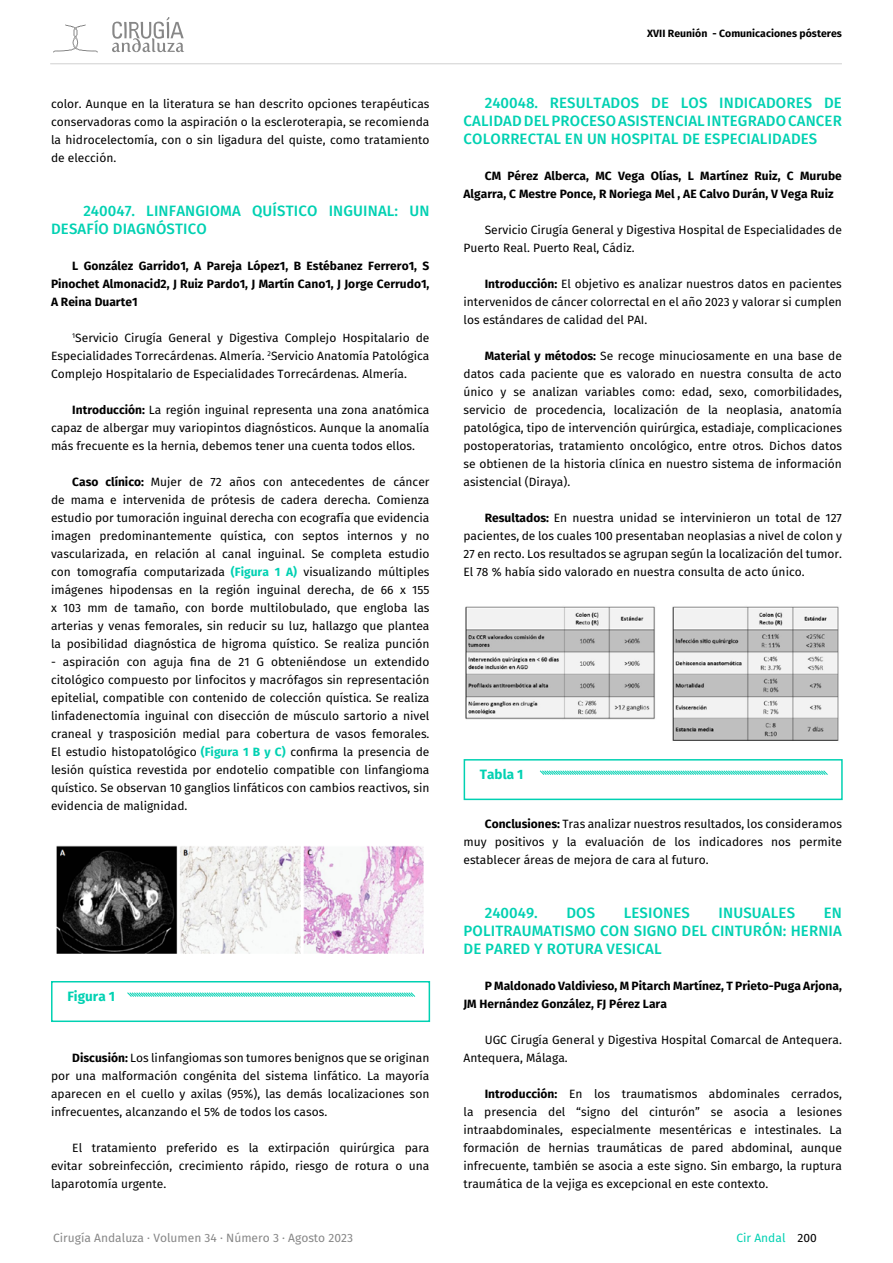
<style>
.page{position:relative;width:893px;height:1263px;background:#fff}
.page>*{position:absolute;margin:0;border:0;box-sizing:border-box;transform-origin:0 0}
.t1{font:500 15px/18px "Fira Sans";letter-spacing:.01em;color:#00d1b2;text-align:justify}
.t2{font:700 13.5px "Fira Sans";color:#00d1b2}
.t3{font:12px/18px "Fira Sans";color:#000;text-align:justify}
.t4{font:700 12px/18px "Fira Sans";color:#000}
.t5{font:12px "Fira Sans";color:#878787}
.t6{font:12px "Fira Sans";color:#00d1b2}
.t7{font:700 10.5px "Fira Sans";color:#000}
.s1{font-weight:700}
.s2{font-weight:700;color:#00d1b2}
.s3{color:#000}
</style>
<div class="page">
<svg style="left:53px;top:24px;width:45px;height:29px"></svg>
<svg style="left:112px;top:17px;width:72px;height:35px"></svg>
<hr style="left:50px;top:64px;width:792px;height:1px;background:#d1d1d1">
<img style="left:56px;top:845px;width:368px;height:109px">
<div style="left:51px;top:981px;width:379px;height:41px;border:2px solid #00d1b2"></div>
<svg style="left:127px;top:992px;width:289px;height:5px"></svg>
<img style="left:465px;top:606px;width:374px;height:135px">
<div style="left:464px;top:759px;width:379px;height:41px;border:2px solid #00d1b2"></div>
<svg style="left:539px;top:770px;width:289px;height:5px"></svg>
<p class="t3" style="left:51px;top:94px;width:380px">color. Aunque en la literatura se han descrito opciones terapéuticas conservadoras como la aspiración o la escleroterapia, se recomienda la hidrocelectomía, con o sin ligadura del quiste, como tratamiento de elección.</p>
<p class="t1" style="left:51px;top:201px;width:380px;text-indent:32px">240047. LINFANGIOMA QUÍSTICO INGUINAL: UN<br>DESAFÍO DIAGNÓSTICO</p>
<p class="t4" style="left:51px;top:256px;width:380px;text-align:justify;text-indent:21px">L González Garrido1, A Pareja López1, B Estébanez Ferrero1, S Pinochet Almonacid2, J Ruiz Pardo1, J Martín Cano1, J Jorge Cerrudo1, A Reina Duarte1</p>
<p class="t3" style="left:51px;top:328px;width:380px;text-indent:21px"><sup>1</sup>Servicio Cirugía General y Digestiva Complejo Hospitalario de Especialidades Torrecárdenas. Almería. <sup>2</sup>Servicio Anatomía Patológica Complejo Hospitalario de Especialidades Torrecárdenas. Almería.</p>
<p class="t3" style="left:51px;top:400px;width:380px;text-indent:21px"><span class="s1">Introducción:</span> La región inguinal representa una zona anatómica capaz de albergar muy variopintos diagnósticos. Aunque la anomalía más frecuente es la hernia, debemos tener una cuenta todos ellos.</p>
<p class="t3" style="left:51px;top:472px;width:380px;text-indent:21px"><span class="s1">Caso clínico:</span> Mujer de 72 años con antecedentes de cáncer de mama e intervenida de prótesis de cadera derecha. Comienza estudio por tumoración inguinal derecha con ecografía que evidencia imagen predominantemente quística, con septos internos y no vascularizada, en relación al canal inguinal. Se completa estudio con tomografía computarizada <span class="s2">(Figura 1 A)</span> visualizando múltiples imágenes hipodensas en la región inguinal derecha, de 66 x 155 x 103 mm de tamaño, con borde multilobulado, que engloba las arterias y venas femorales, sin reducir su luz, hallazgo que plantea la posibilidad diagnóstica de higroma quístico. Se realiza punción</p>
<p class="t3" style="left:51px;top:652px;width:380px">- aspiración con aguja fina de 21 G obteniéndose un extendido citológico compuesto por linfocitos y macrófagos sin representación epitelial, compatible con contenido de colección quística. Se realiza linfadenectomía inguinal con disección de músculo sartorio a nivel craneal y trasposición medial para cobertura de vasos femorales.<br>El estudio histopatológico <span class="s2">(Figura 1 B y C)</span> confirma la presencia de lesión quística revestida por endotelio compatible con linfangioma quístico. Se observan 10 ganglios linfáticos con cambios reactivos, sin evidencia de malignidad.</p>
<p class="t2" style="left:67px;top:984px;width:49px">Figura 1</p>
<p class="t3" style="left:51px;top:1048px;width:380px;text-indent:21px"><span class="s1">Discusión:</span> Los linfangiomas son tumores benignos que se originan por una malformación congénita del sistema linfático. La mayoría aparecen en el cuello y axilas (95%), las demás localizaciones son infrecuentes, alcanzando el 5% de todos los casos.</p>
<p class="t3" style="left:51px;top:1138px;width:380px;text-indent:21px">El tratamiento preferido es la extirpación quirúrgica para evitar sobreinfección, crecimiento rápido, riesgo de rotura o una laparotomía urgente.</p>
<p class="t7" style="left:647px;top:25px;width:196px">XVII Reunión - Comunicaciones pósteres</p>
<p class="t1" style="left:464px;top:93px;width:380px;text-indent:21px">240048. RESULTADOS DE LOS INDICADORES DE CALIDAD DEL PROCESO ASISTENCIAL INTEGRADO CANCER COLORRECTAL EN UN HOSPITAL DE ESPECIALIDADES</p>
<p class="t4" style="left:463px;top:166px;width:380px;text-indent:21px">CM Pérez Alberca, MC Vega Olías, L Martínez Ruiz, C Murube<br>Algarra, C Mestre Ponce, R Noriega Mel , AE Calvo Durán, V Vega Ruiz</p>
<p class="t3" style="left:463px;top:220px;width:380px;text-indent:21px">Servicio Cirugía General y Digestiva Hospital de Especialidades de<br>Puerto Real. Puerto Real, Cádiz.</p>
<p class="t3" style="left:463px;top:274px;width:380px;text-indent:21px"><span class="s1">Introducción:</span> El objetivo es analizar nuestros datos en pacientes intervenidos de cáncer colorrectal en el año 2023 y valorar si cumplen los estándares de calidad del PAI.</p>
<p class="t3" style="left:463px;top:346px;width:380px;text-indent:21px"><span class="s1">Material y métodos:</span> Se recoge minuciosamente en una base de datos cada paciente que es valorado en nuestra consulta de acto único y se analizan variables como: edad, sexo, comorbilidades, servicio de procedencia, localización de la neoplasia, anatomía patológica, tipo de intervención quirúrgica, estadiaje, complicaciones postoperatorias, tratamiento oncológico, entre otros. Dichos datos se obtienen de la historia clínica en nuestro sistema de información asistencial (Diraya).</p>
<p class="t3" style="left:463px;top:508px;width:380px;text-indent:21px"><span class="s1">Resultados:</span> En nuestra unidad se intervinieron un total de 127 pacientes, de los cuales 100 presentaban neoplasias a nivel de colon y 27 en recto. Los resultados se agrupan según la localización del tumor.<br>El 78 % había sido valorado en nuestra consulta de acto único.</p>
<p class="t2" style="left:480px;top:763px;width:45px">Tabla 1</p>
<p class="t3" style="left:463px;top:814px;width:380px;text-indent:21px"><span class="s1">Conclusiones:</span> Tras analizar nuestros resultados, los consideramos muy positivos y la evaluación de los indicadores nos permite establecer áreas de mejora de cara al futuro.</p>
<p class="t1" style="left:485px;top:903px;width:55px">240049.</p>
<p class="t1" style="left:566px;top:903px;width:30px">DOS</p>
<p class="t1" style="left:624px;top:903px;width:68px">LESIONES</p>
<p class="t1" style="left:719px;top:903px;width:78px">INUSUALES</p>
<p class="t1" style="left:464px;top:903px;width:380px;text-indent:360px">EN POLITRAUMATISMO CON SIGNO DEL CINTURÓN: HERNIA DE PARED Y ROTURA VESICAL</p>
<p class="t4" style="left:463px;top:976px;width:380px;text-indent:21px">P Maldonado Valdivieso, M Pitarch Martínez, T Prieto-Puga Arjona,<br>JM Hernández González, FJ Pérez Lara</p>
<p class="t3" style="left:463px;top:1030px;width:380px;text-indent:21px">UGC Cirugía General y Digestiva Hospital Comarcal de Antequera.<br>Antequera, Málaga.</p>
<p class="t3" style="left:463px;top:1084px;width:380px;text-indent:21px"><span class="s1">Introducción:</span> En los traumatismos abdominales cerrados, la presencia del “signo del cinturón” se asocia a lesiones intraabdominales, especialmente mesentéricas e intestinales. La formación de hernias traumáticas de pared abdominal, aunque infrecuente, también se asocia a este signo. Sin embargo, la ruptura traumática de la vejiga es excepcional en este contexto.</p>
<p class="t5" style="left:53px;top:1229px;width:301px">Cirugía Andaluza · Volumen 34 · Número 3 · Agosto 2023</p>
<p class="t6" style="left:736px;top:1229px;width:82px">Cir Andal <span class="s3">200</span></p>
</div>
